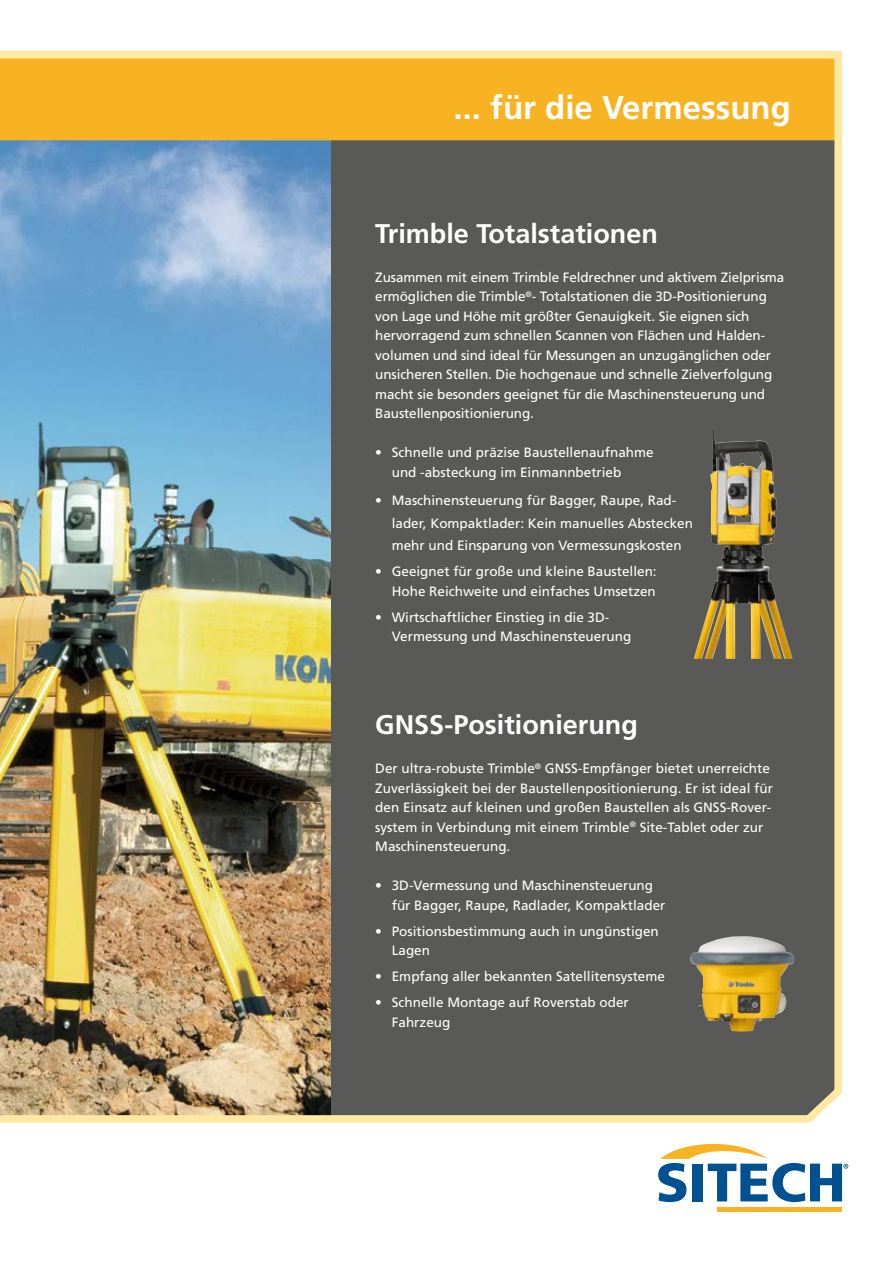
<style>
.page{position:relative;width:893px;height:1263px;background:#fff}
.page>*{position:absolute;margin:0;border:0;box-sizing:border-box;transform-origin:0 0}
.t1{font:700 33px "Frutiger";color:#fff}
.t2{font:700 27px "Frutiger";color:#fff}
.t3{font:13.5px/19.5px "Frutiger";color:#fff}
</style>
<div class="page">
<hr style="left:717px;top:1207px;width:125px;height:4px;background:#f8b322">
<svg style="left:658px;top:1143px;width:191px;height:59px"></svg>
<img style="left:0;top:51px;width:842px;height:1072px">
<h1 class="t1" style="left:453px;top:88px;width:339px">... für die Vermessung</h1>
<h2 class="t2" style="left:375px;top:217px;width:284px">Trimble Totalstationen</h2>
<p class="t3" style="left:375px;top:267px;width:410px">Zusammen mit einem Trimble Feldrechner und aktivem Zielprisma ermöglichen die Trimble<sup>®</sup>- Totalstationen die 3D-Positionierung von Lage und Höhe mit größter Genauigkeit. Sie eignen sich hervorragend zum schnellen Scannen von Flächen und Halden&shy;volumen und sind ideal für Messungen an unzugänglichen oder unsicheren Stellen. Die hochgenaue und schnelle Zielverfolgung macht sie besonders geeignet für die Maschinensteuerung und Baustellenpositionierung.</p>
<p class="t3" style="left:392px;top:443px;width:263px;text-indent:-16px">• Schnelle und präzise Baustellenaufnahme und -absteckung im Einmannbetrieb</p>
<p class="t3" style="left:392px;top:489px;width:303px;line-height:22.5px;text-indent:-16px">• Maschinensteuerung für Bagger, Raupe, Rad&shy;lader, Kompaktlader: Kein manuelles Abstecken mehr und Einsparung von Vermessungskosten</p>
<p class="t3" style="left:375px;top:562px;width:283px;text-align:right">• Geeignet für große und kleine Baustellen:<br>Hohe Reichweite und einfaches Umsetzen</p>
<p class="t3" style="left:392px;top:607px;width:241px;text-indent:-16px">• Wirtschaftlicher Einstieg in die 3D-<br>Vermessung und Maschinensteuerung</p>
<h2 class="t2" style="left:375px;top:709px;width:264px">GNSS-Positionierung</h2>
<p class="t3" style="left:375px;top:759px;width:399px">Der ultra-robuste Trimble<sup>®</sup> GNSS-Empfänger bietet unerreichte Zuverlässigkeit bei der Baustellenpositionierung. Er ist ideal für den Einsatz auf kleinen und großen Baustellen als GNSS-Rover&shy;system in Verbindung mit einem Trimble<sup>®</sup> Site-Tablet oder zur Maschinensteuerung.</p>
<p class="t3" style="left:392px;top:876px;width:275px;text-indent:-16px">• 3D-Vermessung und Maschinensteuerung für Bagger, Raupe, Radlader, Kompaktlader</p>
<p class="t3" style="left:392px;top:921px;width:269px;text-indent:-16px">• Positionsbestimmung auch in ungünstigen<br>Lagen</p>
<p class="t3" style="left:375px;top:967px;width:291px">• Empfang aller bekannten Satellitensysteme</p>
<p class="t3" style="left:392px;top:993px;width:239px;text-indent:-16px">• Schnelle Montage auf Roverstab oder<br>Fahrzeug</p>
</div>
